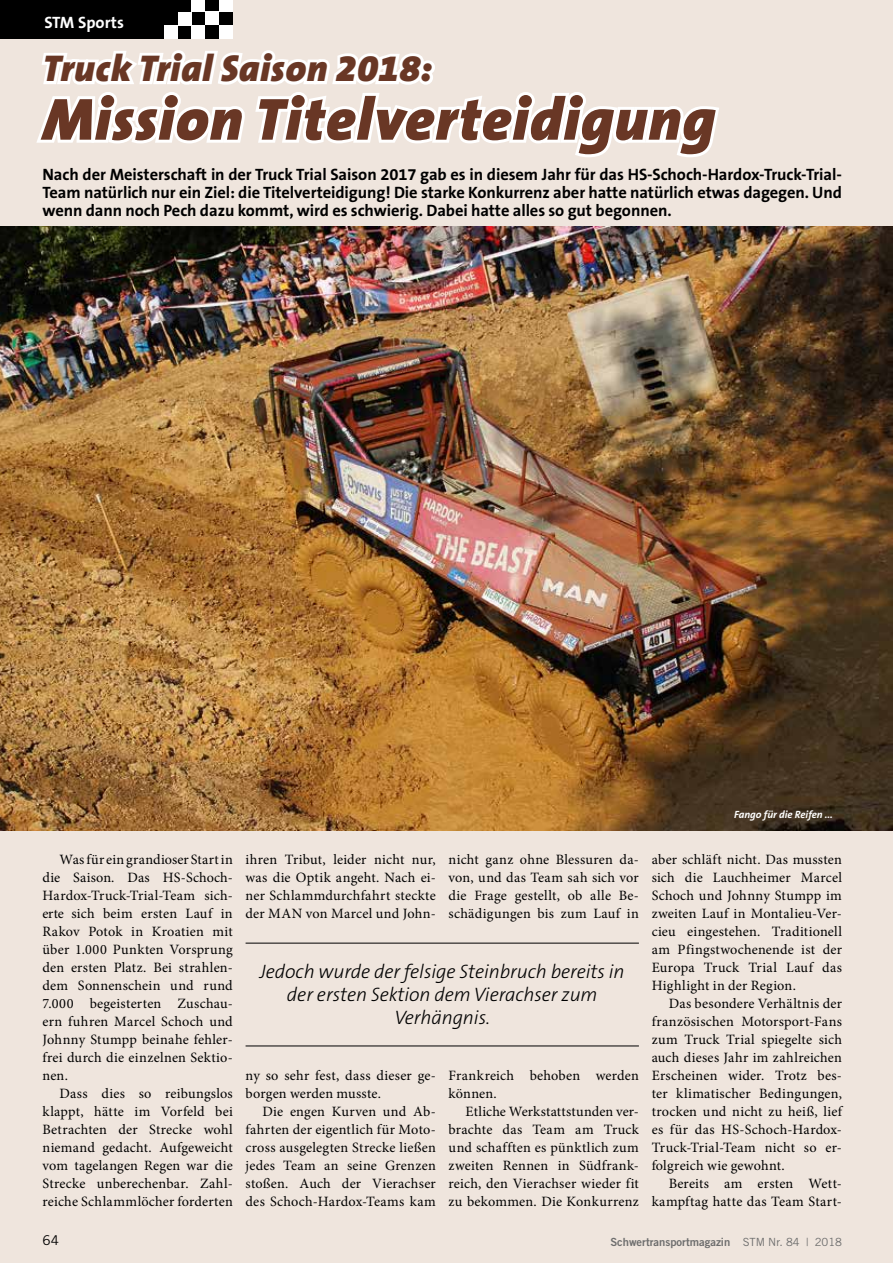
<style>
.page{position:relative;width:893px;height:1263px;background:#efe5dd}
.page>*{position:absolute;margin:0;border:0;box-sizing:border-box;transform-origin:0 0}
.t1{font:italic 900 60px "The Sans B9";letter-spacing:.015em;color:#693725}
.t2{font:italic 900 37.5px "The Sans B9";letter-spacing:.015em;color:#693725}
.t3{font:italic 300 19.5px/23.4px "The Sans B3";letter-spacing:-.005em;color:#000;text-align:center}
.t4{font:700 16.5px/18px "The Sans B7";letter-spacing:-.005em;color:#000;text-align:justify}
.t5{font:700 16.5px "The Sans B7";color:#fff}
.t6{font:14.25px/18px "Minion Pro";letter-spacing:.015em;color:#000;text-align:justify}
.t7{font:13.5px "Trade Gothic";color:#000}
.t8{font:11.25px "Trade Gothic Bold Two";color:#6e6e6e}
.t9{font:italic 700 10.5px "The Sans B7";color:#fff}
.s1{font-family:"Trade Gothic"}
</style>
<div class="page">
<div style="left:0;top:0;width:232px;height:39px;background:#000"></div>
<div style="left:219px;top:25px;width:14px;height:14px;background:#fff"></div>
<div style="left:205px;top:12px;width:14px;height:13px;background:#fff"></div>
<div style="left:219px;top:0;width:14px;height:12px;background:#fff"></div>
<div style="left:192px;top:0;width:13px;height:12px;background:#fff"></div>
<div style="left:191px;top:25px;width:14px;height:14px;background:#fff"></div>
<div style="left:164px;top:25px;width:14px;height:14px;background:#fff"></div>
<div style="left:178px;top:12px;width:14px;height:14px;background:#fff"></div>
<svg style="left:36px;top:50px;width:683px;height:107px"></svg>
<img style="left:0;top:227px;width:893px;height:603px">
<hr style="left:246px;top:943px;width:393px;height:1px;background:#000">
<hr style="left:246px;top:1045px;width:393px;height:1px;background:#000">
<p class="t5" style="left:44px;top:14px;width:81px">STM Sports</p>
<h2 class="t2" style="left:43px;top:48px;width:391px">Truck Trial Saison 2018:</h2>
<h1 class="t1" style="left:43px;top:87px;width:674px">Mission Titelverteidigung</h1>
<p class="t4" style="left:43px;top:166px;width:801px">Nach der Meisterschaft in der Truck Trial Saison 2017 gab es in diesem Jahr für das HS-Schoch-Hardox-Truck-Trial-Team natürlich nur ein Ziel: die Titelverteidigung! Die starke Konkurrenz aber hatte natürlich etwas dagegen. Und wenn dann noch Pech dazu kommt, wird es schwierig. Dabei hatte alles so gut begonnen.</p>
<p class="t9" style="left:734px;top:809px;width:100px">Fango für die Reifen ...</p>
<p class="t6" style="left:43px;top:851px;width:192px;text-indent:17px">Was für ein grandioser Start in die Saison. Das HS-Schoch-Hardox-Truck-Trial-Team sich&shy;erte sich beim ersten Lauf in Rakov Potok in Kroatien mit über 1.000 Punkten Vorsprung den ersten Platz. Bei strahlen&shy;dem Sonnenschein und rund 7.000 begeisterten Zuschau&shy;ern fuhren Marcel Schoch und Johnny Stumpp beinahe fehler&shy;frei durch die einzelnen Sektio&shy;nen.</p>
<p class="t6" style="left:43px;top:1084px;width:192px;text-indent:17px">Dass dies so reibungslos klappt, hätte im Vorfeld bei Betrachten der Strecke wohl niemand gedacht. Aufgeweicht vom tagelangen Regen war die Strecke unberechenbar. Zahl&shy;reiche Schlammlöcher forderten</p>
<p class="t6" style="left:246px;top:850px;width:192px">ihren Tribut, leider nicht nur, was die Optik angeht. Nach ei&shy;ner Schlammdurchfahrt steckte der MAN von Marcel und John-</p>
<p class="t6" style="left:449px;top:850px;width:192px">nicht ganz ohne Blessuren da&shy;von, und das Team sah sich vor die Frage gestellt, ob alle Be&shy;schädigungen bis zum Lauf in</p>
<h3 class="t3" style="left:260px;top:960px;width:366px">Jedoch wurde der felsige Steinbruch bereits in der ersten Sektion dem Vierachser zum<br>Verhängnis.</h3>
<p class="t6" style="left:246px;top:1066px;width:192px">ny so sehr fest, dass dieser ge&shy;borgen werden musste.</p>
<p class="t6" style="left:246px;top:1102px;width:192px;text-indent:17px">Die engen Kurven und Ab&shy;fahrten der eigentlich für Moto&shy;cross ausgelegten Strecke ließen jedes Team an seine Grenzen stoßen. Auch der Vierachser des Schoch-Hardox-Teams kam</p>
<p class="t6" style="left:449px;top:1066px;width:192px">Frankreich behoben werden können.</p>
<p class="t6" style="left:449px;top:1102px;width:192px;text-indent:17px">Etliche Werkstattstunden ver&shy;brachte das Team am Truck und schafften es pünktlich zum zweiten Rennen in Südfrank&shy;reich, den Vierachser wieder fit zu bekommen. Die Konkurrenz</p>
<p class="t6" style="left:652px;top:850px;width:192px">aber schläft nicht. Das mussten sich die Lauchheimer Marcel Schoch und Johnny Stumpp im zweiten Lauf in Montalieu-Ver&shy;cieu eingestehen. Traditionell am Pfingstwochenende ist der Europa Truck Trial Lauf das Highlight in der Region.</p>
<p class="t6" style="left:652px;top:994px;width:192px;text-indent:17px">Das besondere Verhältnis der französischen Motorsport-Fans zum Truck Trial spiegelte sich auch dieses Jahr im zahlreichen Erscheinen wider. Trotz bes&shy;ter klimatischer Bedingungen, trocken und nicht zu heiß, lief es für das HS-Schoch-Hardox-Truck-Trial-Team nicht so er&shy;folgreich wie gewohnt.</p>
<p class="t6" style="left:652px;top:1174px;width:192px;text-align:right">Bereits am ersten Wett&shy;kampftag hatte das Team Start-</p>
<p class="t7" style="left:43px;top:1232px;width:18px">64</p>
<p class="t8" style="left:610px;top:1235px;width:233px">Schwertransportmagazin <span class="s1">STM Nr. 84 | 2018</span></p>
</div>
